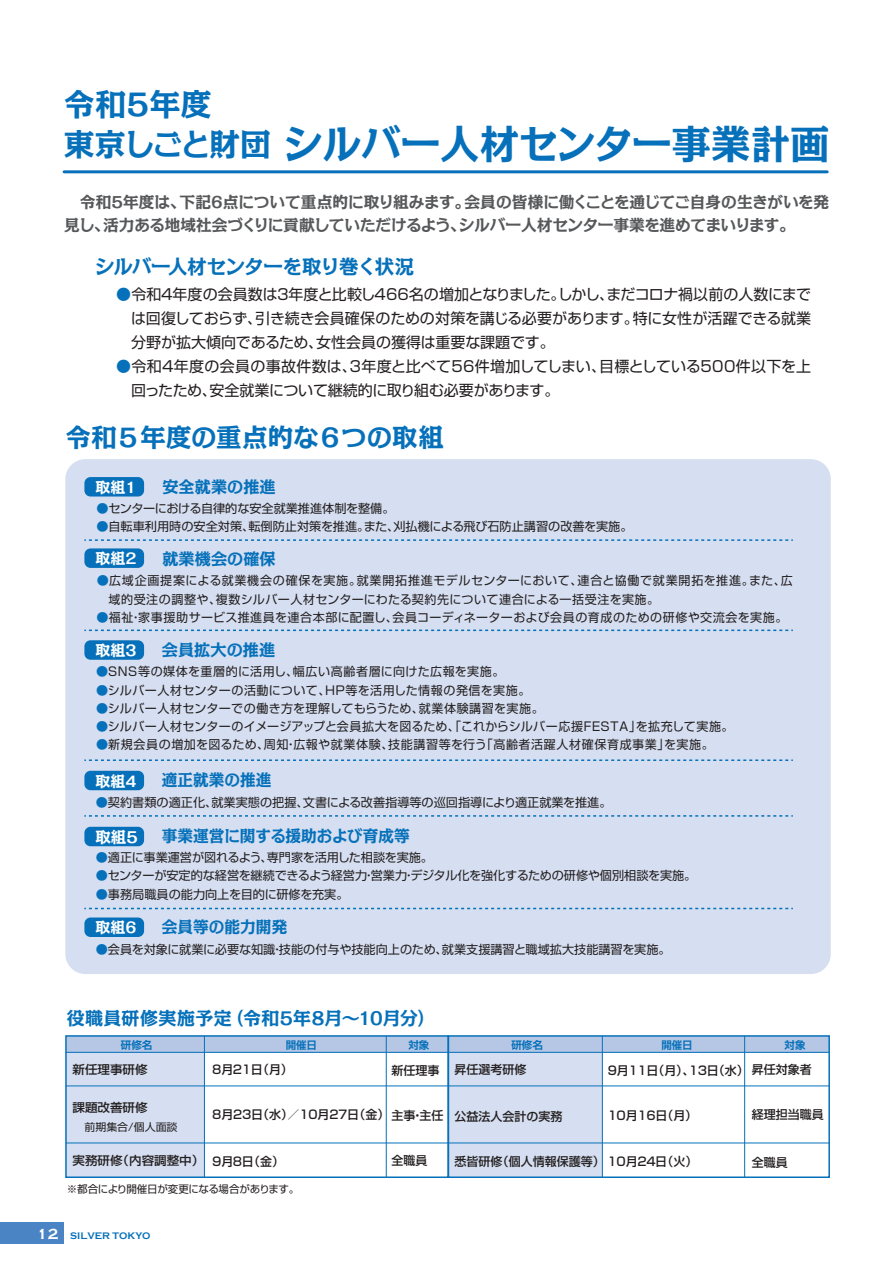
<style>
.page{position:relative;width:893px;height:1263px;background:#fff}
.page>*{position:absolute;margin:0;border:0;box-sizing:border-box;transform-origin:0 0}
.t1{font:700 39.45px "Kakumin Pro";letter-spacing:-.01em;color:#0671ba}
.t2{font:700 30.9px "Kakumin Pro";letter-spacing:.01em;color:#0671ba}
.t3{font:700 25.5px "Kakumin Pro";letter-spacing:.005em;color:#0671ba}
.t4{font:700 19.5px "Kakumin Pro";letter-spacing:-.04em;color:#0671ba}
.t5{font:700 18px "Kakumin Pro";letter-spacing:.01em;color:#0671ba}
.t6{font:700 16.2px "Kakumin Pro";color:#0671ba}
.t7{font:700 15.75px/22.5px "Kakumin Pro";letter-spacing:-.02em;color:#57585a}
.t8{font:700 15.6px "Kakumin Pro";color:#fff}
.t9{font:15px/24px "Shin Go Pr 5";letter-spacing:-.005em;color:#231f20;text-align:justify}
.t10{font:700 15px "Kakumin Pro";color:#fff}
.t11{font:12.15px "Shin Go Pr 5";color:#231f20}
.t12{font:12.15px/18.1px "Shin Go Pr 5";letter-spacing:.05em;color:#231f20}
.t13{font:12.15px "Shin Go Pr 5";letter-spacing:.035em;color:#231f20}
.t14{font:12.15px "Shin Go Pr 5";letter-spacing:.025em;color:#231f20}
.t15{font:12.15px "Shin Go Pr 5";letter-spacing:.03em;color:#231f20}
.t16{font:500 12px "Shin Go Pr 5";color:#231f20}
.t17{font:500 12px "Shin Go Pr 5";color:#231f20;scale:1.04 1}
.t18{font:500 12px "Shin Go Pr 5";letter-spacing:-.02em;color:#231f20}
.t19{font:500 12px "Shin Go Pr 5";letter-spacing:-.07em;color:#231f20}
.t20{font:10.5px "Shin Go Pr 5";letter-spacing:-.035em;color:#231f20}
.t21{font:700 10.5px "Shin Go Pr 5 De";color:#0671ba}
.t22{font:10.5px "Shin Go Pr 5";letter-spacing:-.01em;color:#231f20;scale:1.04 1}
.t23{font:700 9.75px "Copperplate Gothic";color:#0671ba}
.s1{font-size:30.9px}
.s2{color:#0671ba}
.s3{font-size:19.5px}
.s4{font-size:15px;color:#fff}
</style>
<div class="page">
<div style="left:0;top:1222px;width:63px;height:22px;background:#4b84c4"></div>
<div style="left:66px;top:1052px;width:138px;height:126px;background:#d6dff1"></div>
<div style="left:448px;top:1052px;width:155px;height:125px;background:#d6dff1"></div>
<div style="left:65px;top:459px;width:766px;height:515px;background:#d6dff1;border-radius:20px"></div>
<div style="left:66px;top:1036px;width:382px;height:16px;background:#b6c6e5"></div>
<div style="left:65px;top:1035px;width:384px;height:143px;border:2px solid #0671ba"></div>
<hr style="left:66px;top:1052px;width:382px;height:1px;background:#0671ba">
<hr style="left:66px;top:1085px;width:382px;height:1px;background:#0671ba">
<hr style="left:66px;top:1142px;width:382px;height:1px;background:#0671ba">
<hr style="left:204px;top:1036px;width:1px;height:142px;background:#0671ba">
<hr style="left:386px;top:1036px;width:1px;height:141px;background:#0671ba">
<div style="left:448px;top:1036px;width:381px;height:16px;background:#b6c6e5"></div>
<div style="left:448px;top:1035px;width:382px;height:143px;border:2px solid #0671ba"></div>
<hr style="left:448px;top:1052px;width:381px;height:1px;background:#0671ba">
<hr style="left:448px;top:1085px;width:381px;height:1px;background:#0671ba">
<hr style="left:448px;top:1142px;width:381px;height:1px;background:#0671ba">
<hr style="left:602px;top:1036px;width:1px;height:141px;background:#0671ba">
<hr style="left:744px;top:1036px;width:1px;height:142px;background:#0671ba">
<svg style="left:84px;top:539px;width:709px;height:2px"></svg>
<svg style="left:84px;top:629px;width:709px;height:2px"></svg>
<svg style="left:84px;top:759px;width:709px;height:2px"></svg>
<svg style="left:84px;top:815px;width:709px;height:2px"></svg>
<svg style="left:84px;top:908px;width:709px;height:1px"></svg>
<div style="left:84px;top:477px;width:60px;height:19px;background:#0671ba;border-radius:6px"></div>
<div style="left:84px;top:548px;width:60px;height:20px;background:#0671ba;border-radius:6px"></div>
<div style="left:84px;top:640px;width:60px;height:20px;background:#0671ba;border-radius:6px"></div>
<div style="left:84px;top:771px;width:60px;height:19px;background:#0671ba;border-radius:6px"></div>
<div style="left:84px;top:827px;width:60px;height:19px;background:#0671ba;border-radius:6px"></div>
<div style="left:84px;top:917px;width:60px;height:20px;background:#0671ba;border-radius:6px"></div>
<hr style="left:64px;top:170px;width:763px;height:3px;background:#0671ba">
<h2 class="t2" style="left:64px;top:79px;width:149px">令和5年度</h2>
<h1 class="t1" style="left:64px;top:113px;width:767px"><span class="s1">東京しごと財団</span>シルバー人材センター事業計画</h1>
<p class="t7" style="left:64px;top:189px;width:767px">　令和５年度は、下記６点について重点的に取り組みます。会員の皆様に働くことを通じてご自身の生きがいを発見し、活力ある地域社会づくりに貢献していただけるよう、シルバー人材センター事業を進めてまいります。</p>
<h3 class="t4" style="left:95px;top:251px;width:320px">シルバー人材センターを取り巻く状況</h3>
<p class="t9" style="left:131px;top:281px;width:682px;text-indent:-15px"><span class="s2">●</span>令和４年度の会員数は３年度と比較し466名の増加となりました。しかし、まだコロナ禍以前の人数にまでは回復しておらず、引き続き会員確保のための対策を講じる必要があります。特に女性が活躍できる就業分野が拡大傾向であるため、女性会員の獲得は重要な課題です。</p>
<p class="t9" style="left:131px;top:353px;width:681px;text-indent:-15px"><span class="s2">●</span>令和４年度の会員の事故件数は、３年度と比べて56件増加してしまい、目標としている500件以下を上回ったため、安全就業について継続的に取り組む必要があります。</p>
<h3 class="t3" style="left:65px;top:417px;width:380px">令和5年度の重点的な６つの取組</h3>
<h3 class="t6" style="left:84px;top:474px;width:193px"><span class="s3">　　　　</span>安全就業の推進</h3>
<p class="t11" style="left:97px;top:499px;width:299px"><span class="s2">●</span>センターにおける自律的な安全就業推進体制を整備。</p>
<p class="t11" style="left:97px;top:517px;width:537px"><span class="s2">●</span>自転車利用時の安全対策、転倒防止対策を推進。また、刈払機による飛び石防止講習の改善を実施。</p>
<h3 class="t6" style="left:84px;top:546px;width:193px"><span class="s3">　　　　</span>就業機会の確保</h3>
<p class="t12" style="left:108px;top:571px;width:686px;text-indent:-12px"><span class="s2">●</span>広域企画提案による就業機会の確保を実施。就業開拓推進モデルセンターにおいて、連合と協働で就業開拓を推進。また、広域的受注の調整や、複数シルバー人材センターにわたる契約先について連合による一括受注を実施。</p>
<p class="t13" style="left:97px;top:607px;width:692px"><span class="s2">●</span>福祉・家事援助サービス推進員を連合本部に配置し、会員コーディネーターおよび会員の育成のための研修や交流会を実施。</p>
<p class="t10" style="left:95px;top:475px;width:44px">取組１</p>
<p class="t10" style="left:95px;top:547px;width:43px">取組2</p>
<h3 class="t6" style="left:84px;top:637px;width:193px"><span class="s3">　　　　</span>会員拡大の推進</h3>
<p class="t12" style="left:96px;top:662px;width:410px"><span class="s2">●</span>SNS等の媒体を重層的に活用し、幅広い高齢者層に向けた広報を実施。</p>
<p class="t15" style="left:96px;top:680px;width:436px"><span class="s2">●</span>シルバー人材センターの活動について、ＨＰ等を活用した情報の発信を実施。</p>
<p class="t14" style="left:96px;top:698px;width:449px"><span class="s2">●</span>シルバー人材センターでの働き方を理解してもらうため、就業体験講習を実施。</p>
<p class="t11" style="left:96px;top:716px;width:639px"><span class="s2">●</span>シルバー人材センターのイメージアップと会員拡大を図るため、「これからシルバー応援ＦＥＳＴＡ」を拡充して実施。</p>
<p class="t12" style="left:96px;top:734px;width:619px"><span class="s2">●</span>新規会員の増加を図るため、周知・広報や就業体験、技能講習等を行う「高齢者活躍人材確保育成事業」を実施。</p>
<p class="t10" style="left:95px;top:639px;width:43px">取組3</p>
<h3 class="t6" style="left:84px;top:767px;width:189px"><span class="s3">　　　　</span>適正就業の推進</h3>
<p class="t11" style="left:96px;top:792px;width:517px"><span class="s2">●</span>契約書類の適正化、就業実態の把握、文書による改善指導等の巡回指導により適正就業を推進。</p>
<h3 class="t6" style="left:84px;top:823px;width:328px"><span class="s3">　　　　</span>事業運営に関する援助および育成等</h3>
<p class="t11" style="left:96px;top:848px;width:339px"><span class="s2">●</span>適正に事業運営が図れるよう、専門家を活用した相談を実施。</p>
<p class="t11" style="left:96px;top:866px;width:602px"><span class="s2">●</span>センターが安定的な経営を継続できるよう経営力・営業力・デジタル化を強化するための研修や個別相談を実施。</p>
<p class="t11" style="left:96px;top:884px;width:254px"><span class="s2">●</span>事務局職員の能力向上を目的に研修を充実。</p>
<p class="t10" style="left:95px;top:769px;width:43px">取組4</p>
<p class="t8" style="left:95px;top:824px;width:44px">取組5</p>
<h3 class="t6" style="left:84px;top:914px;width:205px"><span class="s3">　　　　</span>会員等の能力開発</h3>
<p class="t11" style="left:96px;top:939px;width:576px"><span class="s2">●</span>会員を対象に就業に必要な知識・技能の付与や技能向上のため、就業支援講習と職域拡大技能講習を実施。</p>
<p class="t10" style="left:95px;top:916px;width:43px">取組6</p>
<h3 class="t5" style="left:67px;top:1004px;width:370px">役職員研修実施予定（令和5年8月～10月分）</h3>
<p class="t21" style="left:121px;top:1036px;width:33px">研修名</p>
<p class="t21" style="left:286px;top:1036px;width:33px">開催日</p>
<p class="t21" style="left:408px;top:1036px;width:22px">対象</p>
<p class="t17" style="left:73px;top:1059px;width:74px">新任理事研修</p>
<p class="t17" style="left:73px;top:1097px;width:74px">課題改善研修</p>
<p class="t22" style="left:84px;top:1118px;width:91px">前期集合/個人面談</p>
<p class="t17" style="left:73px;top:1151px;width:128px">実務研修（内容調整中）</p>
<p class="t16" style="left:211px;top:1059px;width:83px">８月２１日（月）</p>
<p class="t18" style="left:211px;top:1104px;width:234px">８月2３日（水）／10月2７日（金）主事・主任</p>
<p class="t16" style="left:211px;top:1151px;width:75px">９月８日（金）</p>
<p class="t16" style="left:391px;top:1060px;width:49px">新任理事</p>
<p class="t16" style="left:391px;top:1150px;width:37px">全職員</p>
<p class="t20" style="left:67px;top:1180px;width:234px">※都合により開催日が変更になる場合があります。</p>
<p class="t21" style="left:511px;top:1036px;width:33px">研修名</p>
<p class="t21" style="left:661px;top:1036px;width:33px">開催日</p>
<p class="t21" style="left:785px;top:1036px;width:22px">対象</p>
<p class="t16" style="left:455px;top:1059px;width:73px">昇任選考研修</p>
<p class="t16" style="left:455px;top:1106px;width:109px">公益法人会計の実務</p>
<p class="t16" style="left:455px;top:1151px;width:244px">悉皆研修（個人情報保護等）１０月２４日（火）</p>
<p class="t19" style="left:608px;top:1060px;width:206px">9月１１日（月）、１３日（水）昇任対象者</p>
<p class="t16" style="left:608px;top:1105px;width:91px">1０月１６日（月）</p>
<p class="t16" style="left:752px;top:1104px;width:73px">経理担当職員</p>
<p class="t16" style="left:752px;top:1152px;width:37px">全職員</p>
<p class="t23" style="left:37px;top:1230px;width:115px"><span class="s4">12</span> SILVER TOKYO</p>
</div>
